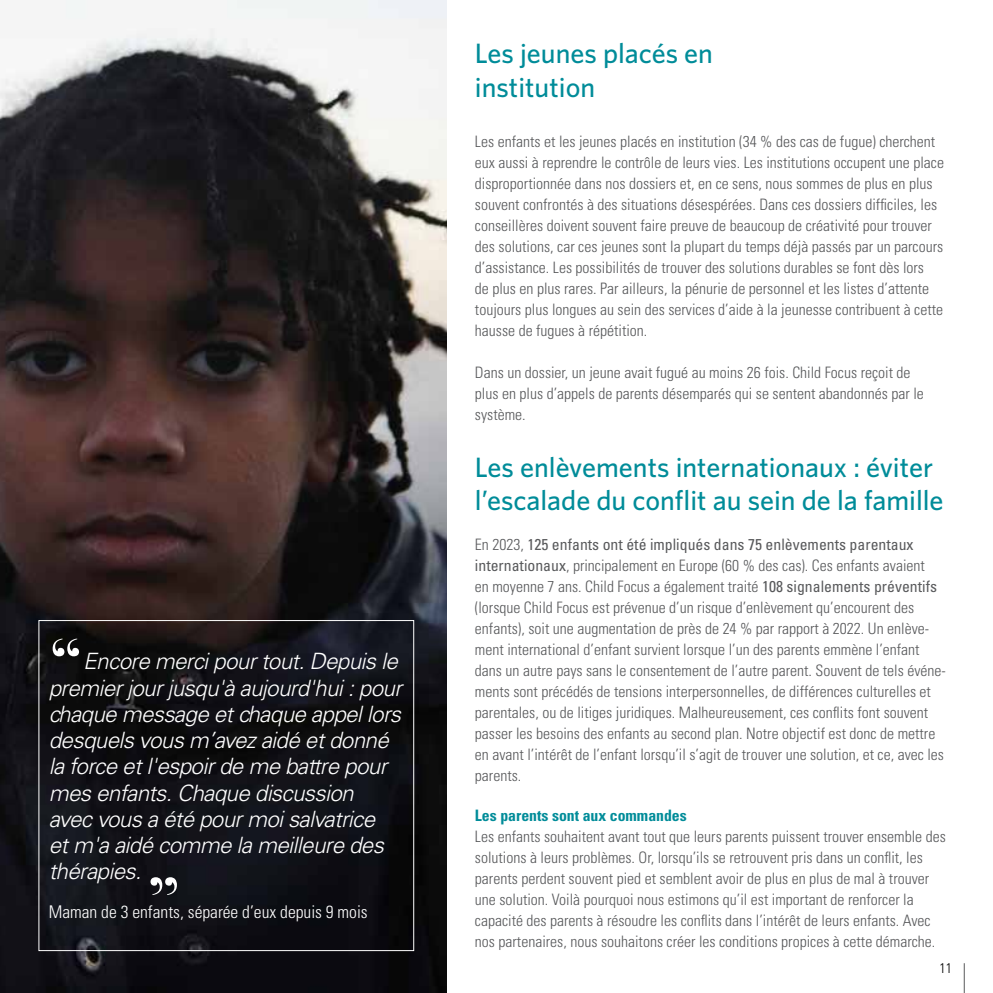
<style>
.page{position:relative;width:993px;height:993px;background:#fff}
.page>*{position:absolute;margin:0;border:0;box-sizing:border-box;transform-origin:0 0}
.t1{font:700 61.25px "Bodoni Svty Two ITCTT";color:#fff}
.t2{font:500 28px/33.6px "Whitney";color:#008c99}
.t3{font:italic 300 22.4px/26.2px "Univers LT Std";letter-spacing:-.03em;color:#fff}
.t4{font:300 condensed 17.5px "Univers LT Std";color:#fff}
.t5{font:300 condensed 15.75px/21px "Univers LT Std";color:#58595b}
.t6{font:700 condensed 15.75px "Univers LT Std";color:#008c99}
.t7{font:300 condensed 14px "Univers LT Std";color:#000}
.s1{font-weight:400}
</style>
<div class="page">
<hr style="left:963px;top:962px;width:1px;height:30px;background:#58595b">
<img style="left:0;top:0;width:446px;height:992px">
<div style="left:38px;top:620px;width:376px;height:330px;border:1px solid #fff"></div>
<h1 class="t1" style="left:49px;top:610px;width:36px">“</h1>
<p class="t3" style="left:49px;top:648px;width:354px;text-indent:34px">Encore merci pour tout. Depuis le premier jour jusqu'à aujourd'hui : pour chaque message et chaque appel lors desquels vous m’avez aidé et donné la force et l'espoir de me battre pour mes enfants. Chaque discussion avec vous a été pour moi salvatrice<br>et m'a aidé comme la meilleure des thérapies.</p>
<p class="t4" style="left:49px;top:900px;width:320px">Maman de 3 enfants, séparée d’eux depuis 9 mois</p>
<h1 class="t1" style="left:146px;top:848px;width:36px">”</h1>
<h2 class="t2" style="left:475px;top:36px;width:239px">Les jeunes placés en institution</h2>
<p class="t5" style="left:475px;top:131px;width:470px">Les enfants et les jeunes placés en institution (34 % des cas de fugue) cherchent eux aussi à reprendre le contrôle de leurs vies. Les institutions occupent une place disproportionnée dans nos dossiers et, en ce sens, nous sommes de plus en plus souvent confrontés à des situations désespérées. Dans ces dossiers difficiles, les conseillères doivent souvent faire preuve de beaucoup de créativité pour trouver des solutions, car ces jeunes sont la plupart du temps déjà passés par un parcours d’assistance. Les possibilités de trouver des solutions durables se font dès lors<br>de plus en plus rares. Par ailleurs, la pénurie de personnel et les listes d’attente toujours plus longues au sein des services d’aide à la jeunesse contribuent à cette hausse de fugues à répétition.</p>
<p class="t5" style="left:475px;top:362px;width:450px">Dans un dossier, un jeune avait fugué au moins 26 fois. Child Focus reçoit de plus en plus d’appels de parents désemparés qui se sentent abandonnés par le système.</p>
<h2 class="t2" style="left:475px;top:449px;width:470px">Les enlèvements internationaux : éviter l’escalade du conflit au sein de la famille</h2>
<p class="t5" style="left:475px;top:534px;width:472px">En 2023, <span class="s1">125 enfants ont été impliqués dans 75 enlèvements parentaux internationaux</span>, principalement en Europe (60 % des cas). Ces enfants avaient<br>en moyenne 7 ans. Child Focus a également traité <span class="s1">108 signalements préventifs </span>(lorsque Child Focus est prévenue d’un risque d’enlèvement qu’encourent des enfants), soit une augmentation de près de 24 % par rapport à 2022. Un enlève&shy;ment international d’enfant survient lorsque l’un des parents emmène l’enfant dans un autre pays sans le consentement de l’autre parent. Souvent de tels événe&shy;ments sont précédés de tensions interpersonnelles, de différences culturelles et parentales, ou de litiges juridiques. Malheureusement, ces conflits font souvent passer les besoins des enfants au second plan. Notre objectif est donc de mettre en avant l’intérêt de l’enfant lorsqu’il s’agit de trouver une solution, et ce, avec les parents.</p>
<p class="t6" style="left:475px;top:805px;width:213px">Les parents sont aux commandes</p>
<p class="t5" style="left:475px;top:826px;width:472px">Les enfants souhaitent avant tout que leurs parents puissent trouver ensemble des solutions à leurs problèmes. Or, lorsqu’ils se retrouvent pris dans un conflit, les parents perdent souvent pied et semblent avoir de plus en plus de mal à trouver une solution. Voilà pourquoi nous estimons qu’il est important de renforcer la capacité des parents à résoudre les conflits dans l’intérêt de leurs enfants. Avec nos partenaires, nous souhaitons créer les conditions propices à cette démarche.</p>
<p class="t7" style="left:939px;top:959px;width:14px">11</p>
</div>
